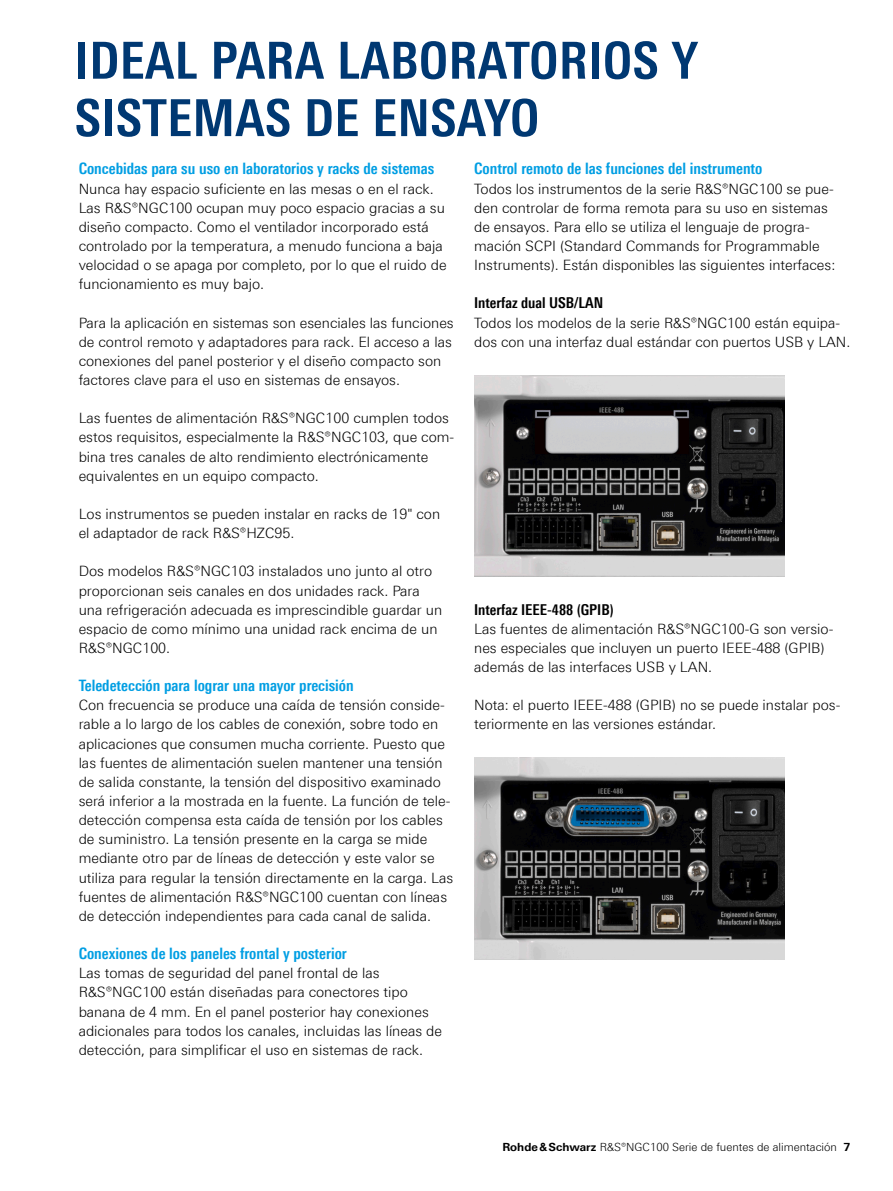
<style>
.page{position:relative;width:893px;height:1191px;background:#fff}
.page>*{position:absolute;margin:0;border:0;box-sizing:border-box;transform-origin:0 0}
.Seiten_Headline_34Pt_blau_IVZ{font:700 condensed 51px/57.4px "Linotype Universfor RS";letter-spacing:.01em;color:#003872}
.Absatzfett_cyan{font:700 condensed 15.75px "Linotype Universfor RS";color:#009ee3}
.Absatzfett_schwarz{font:700 condensed 15px "Linotype Universfor RS";color:#000}
.Haupttext_ohne_Abstand{font:300 14.25px/19.2px "Linotype Universfor RS";color:#000}
.Haupttext{font:300 14.25px/19.2px "Linotype Universfor RS";color:#000}
.t1{font:300 11.25px "Linotype Universfor RS";color:#000}
.s1{font-weight:700}
</style>
<div class="page">
<img style="left:474px;top:375px;width:310px;height:201px">
<img style="left:474px;top:757px;width:310px;height:202px">
<p class="Seiten_Headline_34Pt_blau_IVZ" style="left:75px;top:31px;width:625px">IDEAL PARA LABORATORIOS Y<br>SISTEMAS DE ENSAYO</p>
<p class="Absatzfett_cyan" style="left:474px;top:159px;width:290px">Control remoto de las funciones del instrumento</p>
<p class="Haupttext_ohne_Abstand" style="left:474px;top:179px;width:363px">Todos los instrumentos de la serie R&amp;S®NGC100 se pue&shy;den controlar de forma remota para su uso en sistemas de ensayos. Para ello se utiliza el lenguaje de progra&shy;mación SCPI (Standard Commands for Programmable Instruments). Están disponibles las siguientes interfaces:</p>
<p class="Absatzfett_schwarz" style="left:474px;top:294px;width:131px">Interfaz dual USB/LAN</p>
<p class="Haupttext_ohne_Abstand" style="left:474px;top:313px;width:378px">Todos los modelos de la serie R&amp;S®NGC100 están equipa&shy;dos con una interfaz dual estándar con puertos USB y LAN.</p>
<p class="Absatzfett_cyan" style="left:79px;top:159px;width:357px">Concebidas para su uso en laboratorios y racks de sistemas</p>
<p class="Haupttext_ohne_Abstand" style="left:79px;top:179px;width:369px">Nunca hay espacio suficiente en las mesas o en el rack.<br>Las R&amp;S®NGC100 ocupan muy poco espacio gracias a su diseño compacto. Como el ventilador incorporado está controlado por la temperatura, a menudo funciona a baja velocidad o se apaga por completo, por lo que el ruido de funcionamiento es muy bajo.</p>
<p class="Haupttext" style="left:79px;top:313px;width:377px">Para la aplicación en sistemas son esenciales las funciones de control remoto y adaptadores para rack. El acceso a las conexiones del panel posterior y el diseño compacto son factores clave para el uso en sistemas de ensayos.</p>
<p class="Haupttext" style="left:79px;top:408px;width:377px">Las fuentes de alimentación R&amp;S®NGC100 cumplen todos estos requisitos, especialmente la R&amp;S®NGC103, que com&shy;bina tres canales de alto rendimiento electrónicamente equivalentes en un equipo compacto.</p>
<p class="Haupttext" style="left:79px;top:504px;width:363px">Los instrumentos se pueden instalar en racks de 19" con el adaptador de rack R&amp;S®HZC95.</p>
<p class="Haupttext" style="left:79px;top:561px;width:365px">Dos modelos R&amp;S®NGC103 instalados uno junto al otro proporcionan seis canales en dos unidades rack. Para una refrigeración adecuada es imprescindible guardar un espacio de como mínimo una unidad rack encima de un R&amp;S®NGC100.</p>
<p class="Absatzfett_cyan" style="left:79px;top:676px;width:277px">Teledetección para lograr una mayor precisión</p>
<p class="Haupttext_ohne_Abstand" style="left:79px;top:695px;width:376px">Con frecuencia se produce una caída de tensión conside&shy;rable a lo largo de los cables de conexión, sobre todo en aplicaciones que consumen mucha corriente. Puesto que las fuentes de alimentación suelen mantener una tensión de salida constante, la tensión del dispositivo examinado será inferior a la mostrada en la fuente. La función de tele&shy;detección compensa esta caída de tensión por los cables de suministro. La tensión presente en la carga se mide mediante otro par de líneas de detección y este valor se utiliza para regular la tensión directamente en la carga. Las fuentes de alimentación R&amp;S®NGC100 cuentan con líneas de detección independientes para cada canal de salida.</p>
<p class="Absatzfett_cyan" style="left:79px;top:944px;width:270px">Conexiones de los paneles frontal y posterior</p>
<p class="Haupttext_ohne_Abstand" style="left:79px;top:963px;width:365px">Las tomas de seguridad del panel frontal de las R&amp;S®NGC100 están diseñadas para conectores tipo banana de 4 mm. En el panel posterior hay conexiones adicionales para todos los canales, incluidas las líneas de detección, para simplificar el uso en sistemas de rack.</p>
<p class="Absatzfett_schwarz" style="left:474px;top:600px;width:141px">Interfaz IEEE-488 (GPIB)</p>
<p class="Haupttext_ohne_Abstand" style="left:474px;top:619px;width:361px">Las fuentes de alimentación R&amp;S®NGC100-G son versio&shy;nes especiales que incluyen un puerto IEEE-488 (GPIB) además de las interfaces USB y LAN.</p>
<p class="Haupttext" style="left:474px;top:695px;width:368px">Nota: el puerto IEEE-488 (GPIB) no se puede instalar pos&shy;teriormente en las versiones estándar.</p>
<p class="t1" style="left:502px;top:1140px;width:350px"><span class="s1">Rohde&amp;Schwarz</span> R&amp;S®NGC100 Serie de fuentes de alimentación <span class="s1">7</span></p>
</div>
